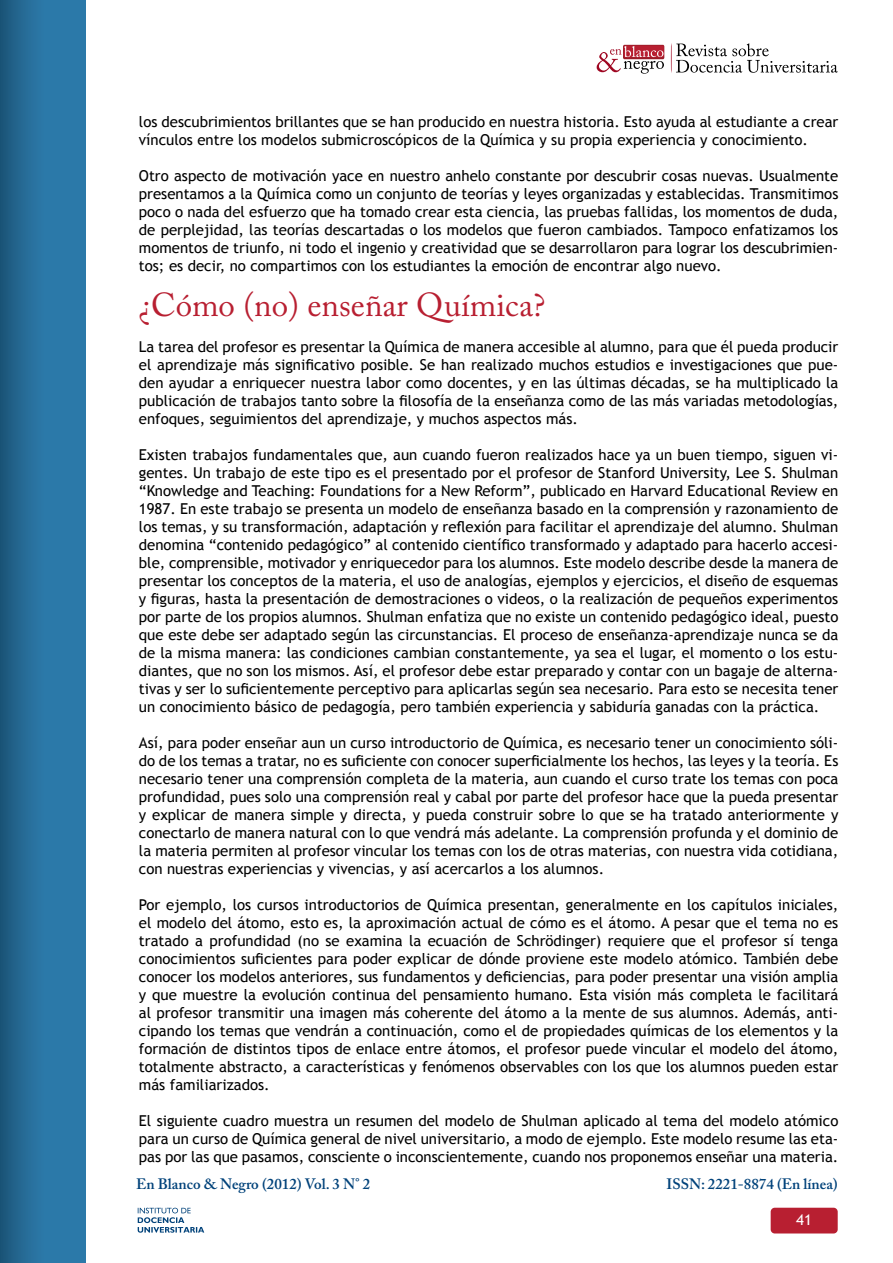
<style>
.page{position:relative;width:893px;height:1263px;background:#fff}
.page>*{position:absolute;margin:0;border:0;box-sizing:border-box;transform-origin:0 0}
.t1{font:33px "Adobe Caslon Pro";color:#b81f31}
.t2{font:15px/18px "Trebuchet MS";color:#000;text-align:justify}
.t3{font:600 15px "Adobe Caslon Pro";color:#00427a}
.t4{font:15px "Trebuchet MS";color:#fff}
</style>
<div class="page">
<div style="left:623px;top:45px;width:41px;height:14px;background:#a61d2b;border-radius:2px"></div>
<svg style="left:671px;top:43px;width:167px;height:30px"></svg>
<svg style="left:597px;top:46px;width:67px;height:28px"></svg>
<div style="left:0;top:0;width:85px;height:1263px;background:linear-gradient(to right,#205e85,#2f82b5)"></div>
<div style="left:771px;top:1208px;width:67px;height:25px;background:#b81f31;border-radius:4px"></div>
<svg style="left:138px;top:1208px;width:66px;height:25px"></svg>
<p class="t2" style="left:139px;top:113px;width:701px">los descubrimientos brillantes que se han producido en nuestra historia. Esto ayuda al estudiante a crear vínculos entre los modelos submicroscópicos de la Química y su propia experiencia y conocimiento.</p>
<p class="t2" style="left:139px;top:167px;width:701px">Otro aspecto de motivación yace en nuestro anhelo constante por descubrir cosas nuevas. Usualmente presentamos a la Química como un conjunto de teorías y leyes organizadas y establecidas. Transmitimos poco o nada del esfuerzo que ha tomado crear esta ciencia, las pruebas fallidas, los momentos de duda, de perplejidad, las teorías descartadas o los modelos que fueron cambiados. Tampoco enfatizamos los momentos de triunfo, ni todo el ingenio y creatividad que se desarrollaron para lograr los descubrimien&shy;tos; es decir, no compartimos con los estudiantes la emoción de encontrar algo nuevo.</p>
<h1 class="t1" style="left:139px;top:285px;width:408px">¿Cómo (no) enseñar Química?</h1>
<p class="t2" style="left:139px;top:337px;width:701px">La tarea del profesor es presentar la Química de manera accesible al alumno, para que él pueda producir el aprendizaje más significativo posible. Se han realizado muchos estudios e investigaciones que pue&shy;den ayudar a enriquecer nuestra labor como docentes, y en las últimas décadas, se ha multiplicado la publicación de trabajos tanto sobre la filosofía de la enseñanza como de las más variadas metodologías, enfoques, seguimientos del aprendizaje, y muchos aspectos más.</p>
<p class="t2" style="left:139px;top:445px;width:701px">Existen trabajos fundamentales que, aun cuando fueron realizados hace ya un buen tiempo, siguen vi&shy;gentes. Un trabajo de este tipo es el presentado por el profesor de Stanford University, Lee S. Shulman “Knowledge and Teaching: Foundations for a New Reform”, publicado en Harvard Educational Review en 1987. En este trabajo se presenta un modelo de enseñanza basado en la comprensión y razonamiento de los temas, y su transformación, adaptación y reflexión para facilitar el aprendizaje del alumno. Shulman denomina “contenido pedagógico” al contenido científico transformado y adaptado para hacerlo accesi&shy;ble, comprensible, motivador y enriquecedor para los alumnos. Este modelo describe desde la manera de presentar los conceptos de la materia, el uso de analogías, ejemplos y ejercicios, el diseño de esquemas y figuras, hasta la presentación de demostraciones o videos, o la realización de pequeños experimentos por parte de los propios alumnos. Shulman enfatiza que no existe un contenido pedagógico ideal, puesto que este debe ser adaptado según las circunstancias. El proceso de enseñanza-aprendizaje nunca se da de la misma manera: las condiciones cambian constantemente, ya sea el lugar, el momento o los estu&shy;diantes, que no son los mismos. Así, el profesor debe estar preparado y contar con un bagaje de alterna&shy;tivas y ser lo suficientemente perceptivo para aplicarlas según sea necesario. Para esto se necesita tener un conocimiento básico de pedagogía, pero también experiencia y sabiduría ganadas con la práctica.</p>
<p class="t2" style="left:139px;top:733px;width:701px">Así, para poder enseñar aun un curso introductorio de Química, es necesario tener un conocimiento sóli&shy;do de los temas a tratar, no es suficiente con conocer superficialmente los hechos, las leyes y la teoría. Es necesario tener una comprensión completa de la materia, aun cuando el curso trate los temas con poca profundidad, pues solo una comprensión real y cabal por parte del profesor hace que la pueda presentar y explicar de manera simple y directa, y pueda construir sobre lo que se ha tratado anteriormente y conectarlo de manera natural con lo que vendrá más adelante. La comprensión profunda y el dominio de la materia permiten al profesor vincular los temas con los de otras materias, con nuestra vida cotidiana, con nuestras experiencias y vivencias, y así acercarlos a los alumnos.</p>
<p class="t2" style="left:139px;top:895px;width:701px">Por ejemplo, los cursos introductorios de Química presentan, generalmente en los capítulos iniciales, el modelo del átomo, esto es, la aproximación actual de cómo es el átomo. A pesar que el tema no es tratado a profundidad (no se examina la ecuación de Schrödinger) requiere que el profesor sí tenga conocimientos suficientes para poder explicar de dónde proviene este modelo atómico. También debe conocer los modelos anteriores, sus fundamentos y deficiencias, para poder presentar una visión amplia y que muestre la evolución continua del pensamiento humano. Esta visión más completa le facilitará al profesor transmitir una imagen más coherente del átomo a la mente de sus alumnos. Además, anti&shy;cipando los temas que vendrán a continuación, como el de propiedades químicas de los elementos y la formación de distintos tipos de enlace entre átomos, el profesor puede vincular el modelo del átomo, totalmente abstracto, a características y fenómenos observables con los que los alumnos pueden estar más familiarizados.</p>
<p class="t2" style="left:139px;top:1111px;width:701px">El siguiente cuadro muestra un resumen del modelo de Shulman aplicado al tema del modelo atómico para un curso de Química general de nivel universitario, a modo de ejemplo. Este modelo resume las eta&shy;pas por las que pasamos, consciente o inconscientemente, cuando nos proponemos enseñar una materia.</p>
<p class="t3" style="left:136px;top:1174px;width:236px">En Blanco &amp; Negro (2012) Vol. 3 N° 2</p>
<p class="t3" style="left:667px;top:1174px;width:173px">ISSN: 2221-8874 (En línea)</p>
<p class="t4" style="left:796px;top:1211px;width:17px">41</p>
</div>
